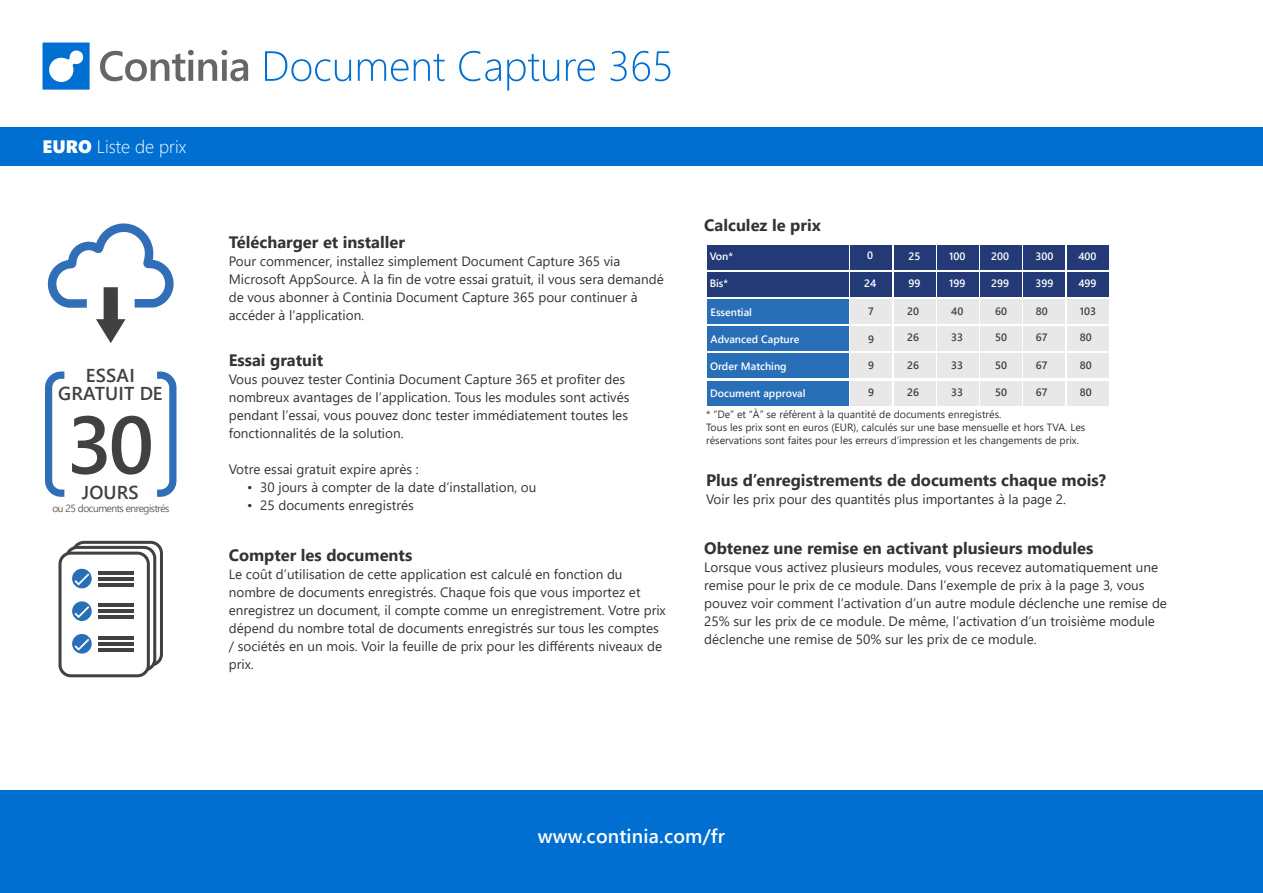
<style>
.page{position:relative;width:1263px;height:893px;background:#fff}
.page>*{position:absolute;margin:0;border:0;box-sizing:border-box;transform-origin:0 0}
.t1{font:600 19.5px "Segoe UI";letter-spacing:.01em;color:#fff}
.t2{font:600 18.6px/17.5px "Segoe UI";letter-spacing:.01em;color:#414042;text-align:center}
.t3{font:300 18px "Segoe UI";color:#fff}
.t4{font:700 16.5px "Segoe UI";color:#333}
.t5{font:13.5px/18px "Segoe UI";color:#333}
.t6{font:600 10.65px "Segoe UI";color:#fff}
.t7{font:600 10.65px "Segoe UI";color:#414042}
.t8{font:10.5px/12.6px "Segoe UI";color:#333}
.t9{font:300 10.35px "Segoe UI";letter-spacing:-.045em;color:#414042}
.s1{font-family:"Segoe UI Black";font-weight:400}
</style>
<div class="page">
<div style="left:0;top:128px;width:1263px;height:38px;background:#006fd2"></div>
<div style="left:0;top:791px;width:1263px;height:102px;background:#006fd2"></div>
<svg style="left:43px;top:43px;width:47px;height:47px"></svg>
<svg style="left:100px;top:50px;width:148px;height:31px"></svg>
<svg style="left:265px;top:51px;width:86px;height:30px"></svg>
<svg style="left:358px;top:59px;width:50px;height:22px"></svg>
<svg style="left:414px;top:54px;width:31px;height:27px"></svg>
<svg style="left:459px;top:51px;width:42px;height:30px"></svg>
<svg style="left:507px;top:54px;width:52px;height:36px"></svg>
<svg style="left:566px;top:59px;width:29px;height:22px"></svg>
<svg style="left:611px;top:51px;width:16px;height:30px"></svg>
<svg style="left:633px;top:51px;width:37px;height:30px"></svg>
<svg style="left:45px;top:371px;width:19px;height:126px"></svg>
<svg style="left:157px;top:371px;width:19px;height:126px"></svg>
<svg style="left:72px;top:416px;width:79px;height:59px"></svg>
<svg style="left:47px;top:223px;width:127px;height:120px"></svg>
<svg style="left:58px;top:541px;width:105px;height:136px"></svg>
<hr style="left:98px;top:571px;width:35px;height:3px;background:#414042">
<hr style="left:98px;top:577px;width:35px;height:3px;background:#414042">
<hr style="left:98px;top:583px;width:35px;height:3px;background:#414042">
<hr style="left:98px;top:603px;width:35px;height:4px;background:#414042">
<hr style="left:98px;top:609px;width:35px;height:4px;background:#414042">
<hr style="left:98px;top:616px;width:35px;height:3px;background:#414042">
<hr style="left:99px;top:636px;width:35px;height:3px;background:#414042">
<hr style="left:99px;top:642px;width:35px;height:3px;background:#414042">
<hr style="left:99px;top:648px;width:35px;height:3px;background:#414042">
<div style="left:707px;top:272px;width:142px;height:25px;background:#243a76"></div>
<div style="left:707px;top:299px;width:142px;height:25px;background:#286fb7"></div>
<div style="left:851px;top:299px;width:41px;height:25px;background:#e8e8e8"></div>
<div style="left:894px;top:299px;width:41px;height:25px;background:#e8e8e8"></div>
<div style="left:937px;top:299px;width:41px;height:25px;background:#e8e8e8"></div>
<div style="left:980px;top:299px;width:42px;height:25px;background:#e8e8e8"></div>
<div style="left:1024px;top:299px;width:41px;height:25px;background:#e8e8e8"></div>
<div style="left:1067px;top:299px;width:41px;height:25px;background:#e8e8e8"></div>
<div style="left:851px;top:272px;width:41px;height:25px;background:#243a76"></div>
<div style="left:894px;top:272px;width:41px;height:25px;background:#243a76"></div>
<div style="left:937px;top:272px;width:41px;height:25px;background:#243a76"></div>
<div style="left:980px;top:272px;width:42px;height:25px;background:#243a76"></div>
<div style="left:1024px;top:272px;width:41px;height:25px;background:#243a76"></div>
<div style="left:1067px;top:272px;width:41px;height:25px;background:#243a76"></div>
<div style="left:707px;top:326px;width:142px;height:25px;background:#286fb7"></div>
<div style="left:851px;top:326px;width:41px;height:25px;background:#e8e8e8"></div>
<div style="left:894px;top:326px;width:41px;height:25px;background:#e8e8e8"></div>
<div style="left:937px;top:326px;width:41px;height:25px;background:#e8e8e8"></div>
<div style="left:980px;top:326px;width:42px;height:25px;background:#e8e8e8"></div>
<div style="left:1024px;top:326px;width:41px;height:25px;background:#e8e8e8"></div>
<div style="left:1067px;top:326px;width:41px;height:25px;background:#e8e8e8"></div>
<div style="left:707px;top:354px;width:142px;height:24px;background:#286fb7"></div>
<div style="left:851px;top:354px;width:41px;height:24px;background:#e8e8e8"></div>
<div style="left:894px;top:354px;width:41px;height:24px;background:#e8e8e8"></div>
<div style="left:937px;top:354px;width:41px;height:24px;background:#e8e8e8"></div>
<div style="left:980px;top:354px;width:42px;height:24px;background:#e8e8e8"></div>
<div style="left:1024px;top:354px;width:41px;height:24px;background:#e8e8e8"></div>
<div style="left:1067px;top:354px;width:41px;height:24px;background:#e8e8e8"></div>
<div style="left:707px;top:381px;width:142px;height:24px;background:#286fb7"></div>
<div style="left:851px;top:381px;width:41px;height:24px;background:#e8e8e8"></div>
<div style="left:894px;top:381px;width:41px;height:24px;background:#e8e8e8"></div>
<div style="left:937px;top:381px;width:41px;height:24px;background:#e8e8e8"></div>
<div style="left:980px;top:381px;width:42px;height:24px;background:#e8e8e8"></div>
<div style="left:1024px;top:381px;width:41px;height:24px;background:#e8e8e8"></div>
<div style="left:1067px;top:381px;width:41px;height:24px;background:#e8e8e8"></div>
<div style="left:707px;top:245px;width:142px;height:24px;background:#243a76"></div>
<div style="left:851px;top:245px;width:41px;height:24px;background:#243a76"></div>
<div style="left:894px;top:245px;width:41px;height:24px;background:#243a76"></div>
<div style="left:937px;top:245px;width:41px;height:24px;background:#243a76"></div>
<div style="left:980px;top:245px;width:42px;height:24px;background:#243a76"></div>
<div style="left:1024px;top:245px;width:41px;height:24px;background:#243a76"></div>
<div style="left:1067px;top:245px;width:41px;height:24px;background:#243a76"></div>
<h3 class="t3" style="left:43px;top:129px;width:145px"><span class="s1">EURO</span> Liste de prix</h3>
<h2 class="t2" style="left:58px;top:365px;width:106px">ESSAI<br>GRATUIT DE</h2>
<h2 class="t2" style="left:82px;top:482px;width:58px">JOURS</h2>
<p class="t9" style="left:52px;top:499px;width:119px">ou 25 documents enregistrés</p>
<p class="t4" style="left:229px;top:227px;width:178px">Télécharger et installer</p>
<p class="t5" style="left:229px;top:251px;width:436px">Pour commencer, installez simplement Document Capture 365 via Microsoft AppSource. À la fin de votre essai gratuit, il vous sera demandé de vous abonner à Continia Document Capture 365 pour continuer à accéder à l’application.</p>
<p class="t4" style="left:229px;top:344px;width:96px">Essai gratuit</p>
<p class="t5" style="left:229px;top:369px;width:402px">Vous pouvez tester Continia Document Capture 365 et profiter des nombreux avantages de l’application. Tous les modules sont activés pendant l’essai, vous pouvez donc tester immédiatement toutes les fonctionnalités de la solution.</p>
<p class="t5" style="left:229px;top:459px;width:191px">Votre essai gratuit expire après :</p>
<p class="t5" style="left:247px;top:477px;width:291px">• 30 jours à compter de la date d’installation, ou</p>
<p class="t5" style="left:247px;top:495px;width:168px">• 25 documents enregistrés</p>
<p class="t4" style="left:229px;top:539px;width:185px">Compter les documents</p>
<p class="t5" style="left:229px;top:564px;width:439px">Le coût d’utilisation de cette application est calculé en fonction du nombre de documents enregistrés. Chaque fois que vous importez et enregistrez un document, il compte comme un enregistrement. Votre prix dépend du nombre total de documents enregistrés sur tous les comptes / sociétés en un mois. Voir la feuille de prix pour les différents niveaux de prix.</p>
<p class="t4" style="left:704px;top:210px;width:118px">Calculez le prix</p>
<p class="t6" style="left:710px;top:246px;width:25px">Von*</p>
<p class="t6" style="left:867px;top:246px;width:7px">0</p>
<p class="t6" style="left:908px;top:246px;width:13px">25</p>
<p class="t6" style="left:949px;top:246px;width:18px">100</p>
<p class="t6" style="left:991px;top:246px;width:19px">200</p>
<p class="t6" style="left:1035px;top:246px;width:19px">300</p>
<p class="t6" style="left:1078px;top:246px;width:20px">400</p>
<p class="t6" style="left:710px;top:273px;width:20px">Bis*</p>
<p class="t6" style="left:710px;top:302px;width:43px">Essential</p>
<p class="t6" style="left:710px;top:329px;width:90px">Advanced Capture</p>
<p class="t6" style="left:710px;top:356px;width:78px">Order Matching</p>
<p class="t6" style="left:710px;top:383px;width:97px">Document approval</p>
<p class="t6" style="left:864px;top:273px;width:14px">24</p>
<p class="t7" style="left:868px;top:301px;width:7px">7</p>
<p class="t7" style="left:868px;top:329px;width:7px">9</p>
<p class="t7" style="left:868px;top:355px;width:7px">9</p>
<p class="t7" style="left:868px;top:382px;width:7px">9</p>
<p class="t6" style="left:908px;top:273px;width:13px">99</p>
<p class="t6" style="left:949px;top:273px;width:18px">199</p>
<p class="t6" style="left:991px;top:273px;width:19px">299</p>
<p class="t6" style="left:1035px;top:273px;width:19px">399</p>
<p class="t6" style="left:1078px;top:273px;width:20px">499</p>
<p class="t7" style="left:907px;top:301px;width:13px">20</p>
<p class="t7" style="left:951px;top:301px;width:14px">40</p>
<p class="t7" style="left:995px;top:301px;width:13px">60</p>
<p class="t7" style="left:1036px;top:301px;width:13px">80</p>
<p class="t7" style="left:1080px;top:301px;width:18px">103</p>
<p class="t7" style="left:907px;top:327px;width:13px">26</p>
<p class="t7" style="left:951px;top:327px;width:13px">33</p>
<p class="t7" style="left:995px;top:327px;width:13px">50</p>
<p class="t7" style="left:1036px;top:327px;width:13px">67</p>
<p class="t7" style="left:1080px;top:327px;width:13px">80</p>
<p class="t7" style="left:907px;top:355px;width:13px">26</p>
<p class="t7" style="left:951px;top:355px;width:13px">33</p>
<p class="t7" style="left:995px;top:355px;width:13px">50</p>
<p class="t7" style="left:1036px;top:355px;width:13px">67</p>
<p class="t7" style="left:1080px;top:355px;width:13px">80</p>
<p class="t7" style="left:907px;top:382px;width:13px">26</p>
<p class="t7" style="left:951px;top:382px;width:13px">33</p>
<p class="t7" style="left:995px;top:382px;width:13px">50</p>
<p class="t7" style="left:1036px;top:382px;width:13px">67</p>
<p class="t7" style="left:1080px;top:382px;width:13px">80</p>
<p class="t8" style="left:706px;top:407px;width:381px">* “De” et “À” se réfèrent à la quantité de documents enregistrés.<br>Tous les prix sont en euros (EUR), calculés sur une base mensuelle et hors TVA. Les réservations sont faites pour les erreurs d’impression et les changements de prix.</p>
<p class="t4" style="left:706px;top:465px;width:401px">Plus d’enregistrements de documents chaque mois?</p>
<p class="t5" style="left:706px;top:489px;width:361px">Voir les prix pour des quantités plus importantes à la page 2.</p>
<p class="t4" style="left:704px;top:533px;width:391px">Obtenez une remise en activant plusieurs modules</p>
<p class="t5" style="left:704px;top:557px;width:464px">Lorsque vous activez plusieurs modules, vous recevez automatiquement une remise pour le prix de ce module. Dans l’exemple de prix à la page 3, vous pouvez voir comment l’activation d’un autre module déclenche une remise de 25% sur les prix de ce module. De même, l’activation d’un troisième module déclenche une remise de 50% sur les prix de ce module.</p>
<h1 class="t1" style="left:538px;top:818px;width:189px">www.continia.com/fr</h1>
</div>
